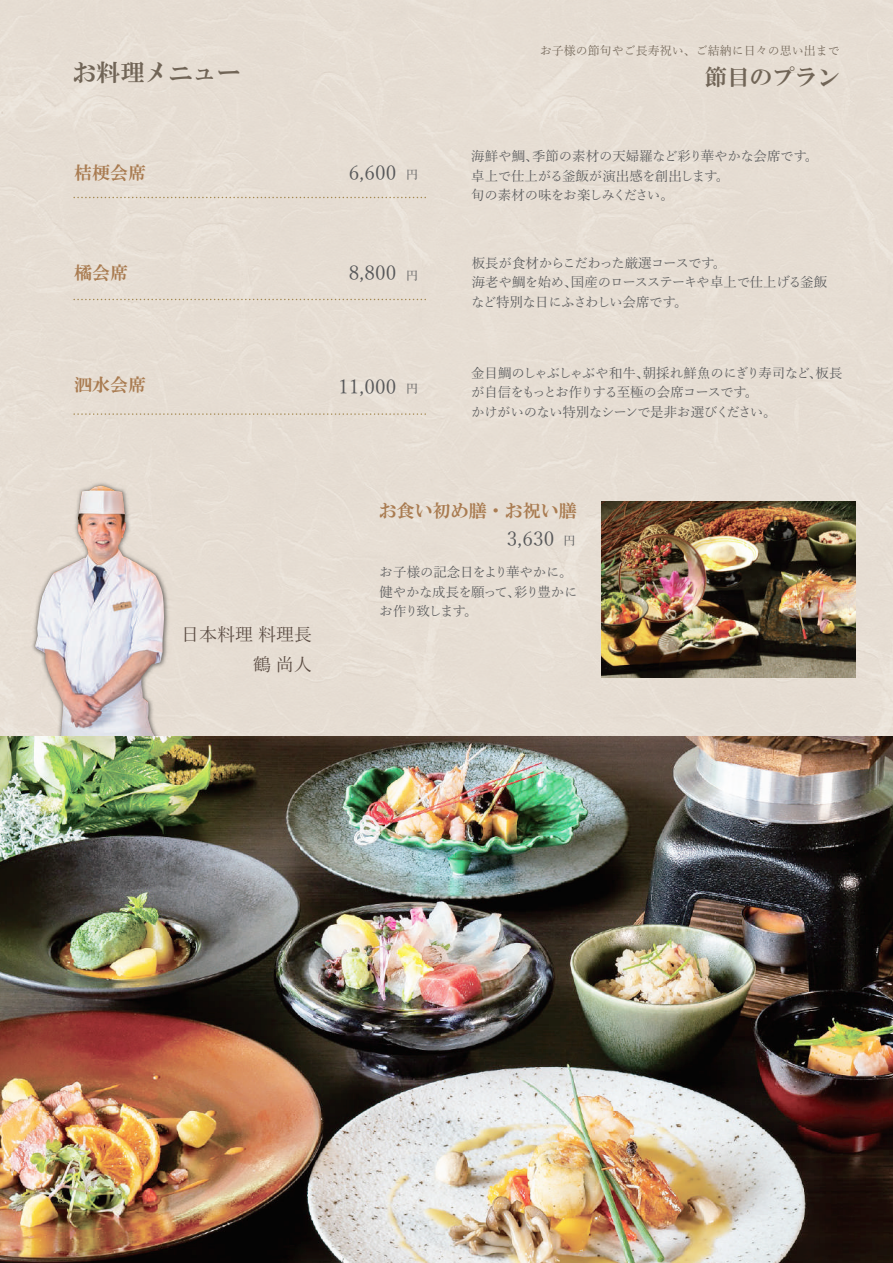
<style>
.page{position:relative;width:893px;height:1263px;background:#fff}
.page>*{position:absolute;margin:0;border:0;box-sizing:border-box;transform-origin:0 0}
.t1{font:24px "HGS Mincho E";color:#716557}
.t2{font:22.5px "HGS Mincho E";color:#716557}
.t3{font:19.5px "Yu Mincho";color:#57585a}
.t4{font:18px "HGS Mincho E";color:#a97b50}
.t5{font:18px/30px "Yu Mincho";color:#594a41;text-align:right}
.t6{font:13.5px/19.5px "Yu Mincho";letter-spacing:-.03em;color:#57585a}
.t7{font:12px "Yu Mincho";color:#716557}
.s1{font-size:12px}
</style>
<div class="page">
<div style="left:0;top:0;width:893px;height:736px;background:#e6ddd3"></div>
<svg style="left:74px;top:197px;width:353px;height:1px"></svg>
<svg style="left:74px;top:413px;width:353px;height:2px"></svg>
<svg style="left:74px;top:299px;width:353px;height:1px"></svg>
<img style="left:601px;top:502px;width:255px;height:175px">
<img style="left:29px;top:479px;width:142px;height:257px">
<img style="left:35px;top:486px;width:129px;height:250px">
<img style="left:0;top:736px;width:893px;height:527px">
<h1 class="t1" style="left:73px;top:61px;width:170px">お料理メニュー</h1>
<h3 class="t4" style="left:74px;top:164px;width:74px">桔梗会席</h3>
<h3 class="t3" style="left:349px;top:155px;width:71px">6,600 <span class="s1">円</span></h3>
<h3 class="t4" style="left:74px;top:264px;width:56px">橘会席</h3>
<h3 class="t3" style="left:349px;top:254px;width:71px">8,800 <span class="s1">円</span></h3>
<h3 class="t4" style="left:74px;top:376px;width:74px">泗水会席</h3>
<h3 class="t3" style="left:338px;top:369px;width:81px">11,000 <span class="s1">円</span></h3>
<p class="t7" style="left:540px;top:39px;width:302px">お子様の節句やご長寿祝い、ご結納に日々の思い出まで</p>
<h2 class="t2" style="left:705px;top:66px;width:137px">節目のプラン</h2>
<p class="t6" style="left:471px;top:145px;width:349px">海鮮や鯛、季節の素材の天婦羅など彩り華やかな会席です。卓上で仕上がる釜飯が演出感を創出します。<br>旬の素材の味をお楽しみください。</p>
<p class="t6" style="left:471px;top:252px;width:358px">板長が食材からこだわった厳選コースです。<br>海老や鯛を始め、国産のロースステーキや卓上で仕上げる釜飯など特別な日にふさわしい会席です。</p>
<p class="t6" style="left:471px;top:362px;width:373px">金目鯛のしゃぶしゃぶや和牛、朝採れ鮮魚のにぎり寿司など、板長が自信をもっとお作りする至極の会席コースです。<br>かけがいのない特別なシーンで是非お選びください。</p>
<h3 class="t4" style="left:379px;top:502px;width:199px">お食い初め膳・お祝い膳</h3>
<h3 class="t3" style="left:507px;top:520px;width:70px">3,630 <span class="s1">円</span></h3>
<h3 class="t5" style="left:181px;top:617px;width:132px">日本料理 料理長鶴 尚人</h3>
<p class="t6" style="left:379px;top:561px;width:200px">お子様の記念日をより華やかに。健やかな成長を願って、彩り豊かにお作り致します。</p>
</div>
